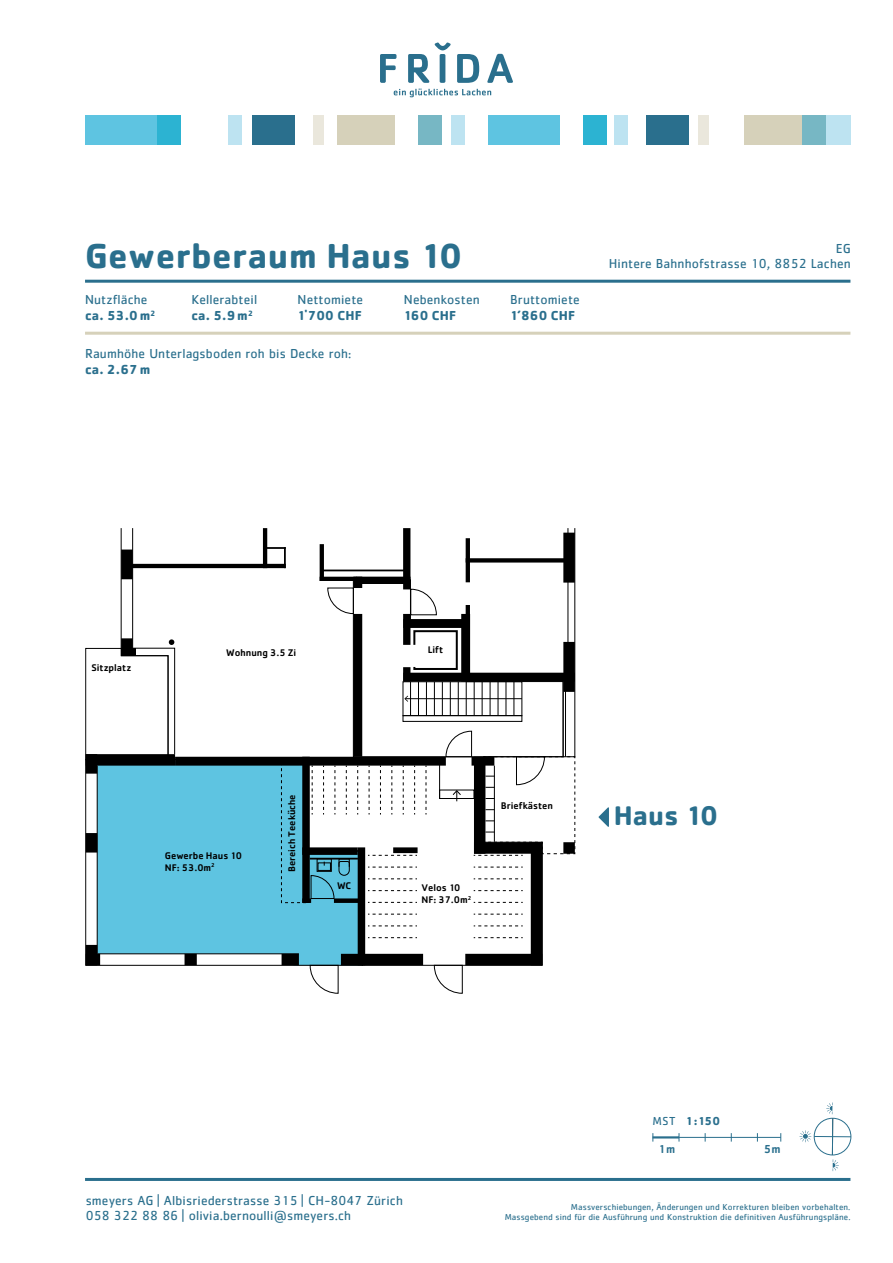
<style>
.page{position:relative;width:893px;height:1263px;background:#fff}
.page>*{position:absolute;margin:0;border:0;box-sizing:border-box;transform-origin:0 0}
.t1{font:700 36px "Cachet";letter-spacing:.01em;color:#2a6f8d}
.t2{font:700 28.05px "Cachet";color:#2a6f8d}
.t3{font:13.5px/16.2px "Cachet";letter-spacing:.01em;color:#2a6f8d}
.t4{font:700 13.5px "Cachet";letter-spacing:.01em;color:#2a6f8d}
.t5{font:700 12px "Cachet";color:#2a6f8d}
.t6{font:500 12px "Cachet";color:#2a6f8d}
.t7{font:500 10.05px/12px "Cachet";color:#000}
.t8{font:9px/10.5px "Cachet";letter-spacing:.01em;color:#2a6f8d;text-align:right}
.s1{font-weight:700}
.s2{font-weight:400}
</style>
<div class="page">
<div style="left:252px;top:115px;width:43px;height:30px;background:#2a6f8d"></div>
<div style="left:646px;top:115px;width:43px;height:30px;background:#2a6f8d"></div>
<div style="left:85px;top:115px;width:72px;height:30px;background:#5ec4e1"></div>
<div style="left:488px;top:115px;width:72px;height:30px;background:#5ec4e1"></div>
<div style="left:451px;top:115px;width:13px;height:30px;background:#bde3f1"></div>
<div style="left:229px;top:115px;width:13px;height:30px;background:#bde3f1"></div>
<div style="left:157px;top:115px;width:24px;height:30px;background:#2cb3d2"></div>
<div style="left:583px;top:115px;width:24px;height:30px;background:#2cb3d2"></div>
<div style="left:418px;top:115px;width:24px;height:30px;background:#77b7c4"></div>
<div style="left:802px;top:115px;width:24px;height:30px;background:#77b7c4"></div>
<div style="left:615px;top:115px;width:13px;height:30px;background:#bde3f1"></div>
<div style="left:826px;top:115px;width:24px;height:30px;background:#bde3f1"></div>
<div style="left:337px;top:115px;width:58px;height:30px;background:#d6d1ba"></div>
<div style="left:744px;top:115px;width:58px;height:30px;background:#d6d1ba"></div>
<div style="left:313px;top:115px;width:11px;height:30px;background:#eae7dc"></div>
<div style="left:698px;top:115px;width:11px;height:30px;background:#eae7dc"></div>
<svg style="left:380px;top:54px;width:16px;height:29px"></svg>
<svg style="left:457px;top:54px;width:22px;height:29px"></svg>
<svg style="left:487px;top:54px;width:26px;height:29px"></svg>
<svg style="left:394px;top:89px;width:97px;height:8px"></svg>
<svg style="left:408px;top:43px;width:43px;height:40px"></svg>
<hr style="left:652px;top:1136px;width:27px;height:2px;background:#2a6f8d">
<hr style="left:678px;top:1137px;width:103px;height:1px;background:#2a6f8d">
<svg style="left:85px;top:761px;width:35px;height:205px"></svg>
<svg style="left:120px;top:528px;width:456px;height:438px"></svg>
<svg style="left:309px;top:965px;width:30px;height:29px"></svg>
<svg style="left:433px;top:964px;width:30px;height:30px"></svg>
<div style="left:86px;top:754px;width:89px;height:12px;background:#000"></div>
<div style="left:86px;top:754px;width:11px;height:20px;background:#000"></div>
<div style="left:121px;top:549px;width:12px;height:30px;background:#000"></div>
<div style="left:86px;top:833px;width:11px;height:19px;background:#000"></div>
<div style="left:86px;top:945px;width:11px;height:20px;background:#000"></div>
<div style="left:341px;top:954px;width:82px;height:11px;background:#000"></div>
<div style="left:465px;top:954px;width:77px;height:11px;background:#000"></div>
<div style="left:531px;top:842px;width:11px;height:123px;background:#000"></div>
<div style="left:175px;top:757px;width:271px;height:9px;background:#000"></div>
<div style="left:403px;top:528px;width:7px;height:61px;background:#000"></div>
<div style="left:356px;top:577px;width:54px;height:7px;background:#000"></div>
<div style="left:563px;top:533px;width:12px;height:50px;background:#000"></div>
<hr style="left:263px;top:528px;width:4px;height:40px;background:#000">
<hr style="left:320px;top:544px;width:4px;height:37px;background:#000">
<hr style="left:320px;top:577px;width:36px;height:4px;background:#000">
<svg style="left:470px;top:558px;width:94px;height:4px"></svg>
<hr style="left:126px;top:564px;width:160px;height:4px;background:#000">
<hr style="left:466px;top:538px;width:4px;height:44px;background:#000">
<div style="left:358px;top:847px;width:7px;height:118px;background:#000"></div>
<hr style="left:284px;top:547px;width:2px;height:21px;background:#000">
<hr style="left:265px;top:547px;width:21px;height:2px;background:#000">
<hr style="left:320px;top:569px;width:86px;height:2px;background:#000">
<hr style="left:132px;top:528px;width:1px;height:124px;background:#000">
<svg style="left:85px;top:639px;width:91px;height:122px"></svg>
<svg style="left:368px;top:937px;width:49px;height:1px"></svg>
<svg style="left:368px;top:926px;width:49px;height:1px"></svg>
<svg style="left:368px;top:914px;width:49px;height:1px"></svg>
<svg style="left:474px;top:937px;width:49px;height:1px"></svg>
<svg style="left:474px;top:926px;width:49px;height:1px"></svg>
<svg style="left:474px;top:914px;width:49px;height:1px"></svg>
<svg style="left:310px;top:579px;width:266px;height:324px"></svg>
<svg style="left:598px;top:807px;width:11px;height:20px"></svg>
<hr style="left:85px;top:332px;width:765px;height:3px;background:#d6d1ba">
<hr style="left:85px;top:280px;width:765px;height:3px;background:#2a6f8d">
<hr style="left:85px;top:1178px;width:765px;height:3px;background:#2a6f8d">
<svg style="left:97px;top:762px;width:265px;height:203px;background:#68bad1"></svg>
<div style="left:814px;top:1118px;width:37px;height:37px;border:1px solid #2a6f8d;border-radius:50%"></div>
<svg style="left:833px;top:1159px;width:6px;height:12px"></svg>
<svg style="left:826px;top:1102px;width:7px;height:12px"></svg>
<hr style="left:832px;top:1118px;width:1px;height:37px;background:#2a6f8d">
<hr style="left:814px;top:1136px;width:37px;height:1px;background:#2a6f8d">
<svg style="left:799px;top:1130px;width:12px;height:12px"></svg>
<h1 class="t1" style="left:85px;top:232px;width:379px">Gewerberaum Haus 10</h1>
<p class="t3" style="left:836px;top:240px;width:17px">EG</p>
<p class="t3" style="left:609px;top:255px;width:244px">Hintere Bahnhofstrasse 10, 8852 Lachen</p>
<p class="t3" style="left:85px;top:291px;width:72px">Nutzfläche <span class="s1">ca. 53.0m</span><sup>2</sup></p>
<p class="t3" style="left:85px;top:345px;width:268px">Raumhöhe Unterlagsboden roh bis Decke roh:</p>
<p class="t4" style="left:85px;top:361px;width:67px">ca. 2.67m</p>
<p class="t3" style="left:191px;top:291px;width:67px">Kellerabteil <span class="s1">ca. 5.9m</span><sup>2</sup></p>
<p class="t3" style="left:298px;top:291px;width:67px">Nettomiete</p>
<p class="t4" style="left:298px;top:307px;width:65px">1'700 CHF</p>
<p class="t3" style="left:404px;top:291px;width:77px">Nebenkosten</p>
<p class="t4" style="left:404px;top:307px;width:53px">160 CHF</p>
<p class="t3" style="left:510px;top:291px;width:71px">Bruttomiete</p>
<p class="t4" style="left:510px;top:307px;width:66px">1’860 CHF</p>
<p class="t7" style="left:91px;top:661px;width:41px">Sitzplatz</p>
<p class="t7" style="left:226px;top:646px;width:72px">Wohnung 3.5 Zi</p>
<p class="t7" style="left:428px;top:643px;width:17px">Lift</p>
<p class="t7" style="left:165px;top:849px;width:79px">Gewerbe Haus 10<br>NF: 53.0m<sup>2</sup></p>
<p class="t7" style="left:286px;top:872px;width:79px;rotate:-90deg">Bereich Teeküche</p>
<p class="t7" style="left:337px;top:879px;width:16px">WC</p>
<p class="t7" style="left:421px;top:881px;width:51px">Velos 10<br>NF: 37.0m<sup>2</sup></p>
<p class="t7" style="left:501px;top:800px;width:54px">Briefkästen</p>
<h2 class="t2" style="left:614px;top:797px;width:106px">Haus 10</h2>
<p class="t3" style="left:86px;top:1193px;width:319px;line-height:15px">smeyers AG | Albisriederstrasse 315 | CH-8047 Zürich<br>058 322 88 86 | olivia.bernoulli@smeyers.ch</p>
<p class="t5" style="left:652px;top:1113px;width:69px"><span class="s2">MST</span> 1:150</p>
<p class="t6" style="left:659px;top:1142px;width:18px">1m</p>
<p class="t6" style="left:764px;top:1142px;width:18px">5m</p>
<p class="t8" style="left:505px;top:1201px;width:347px">Massverschiebungen, Änderungen und Korrekturen bleiben vorbehalten.<br>Massgebend sind für die Ausführung und Konstruktion die definitiven Ausführungspläne.</p>
</div>
